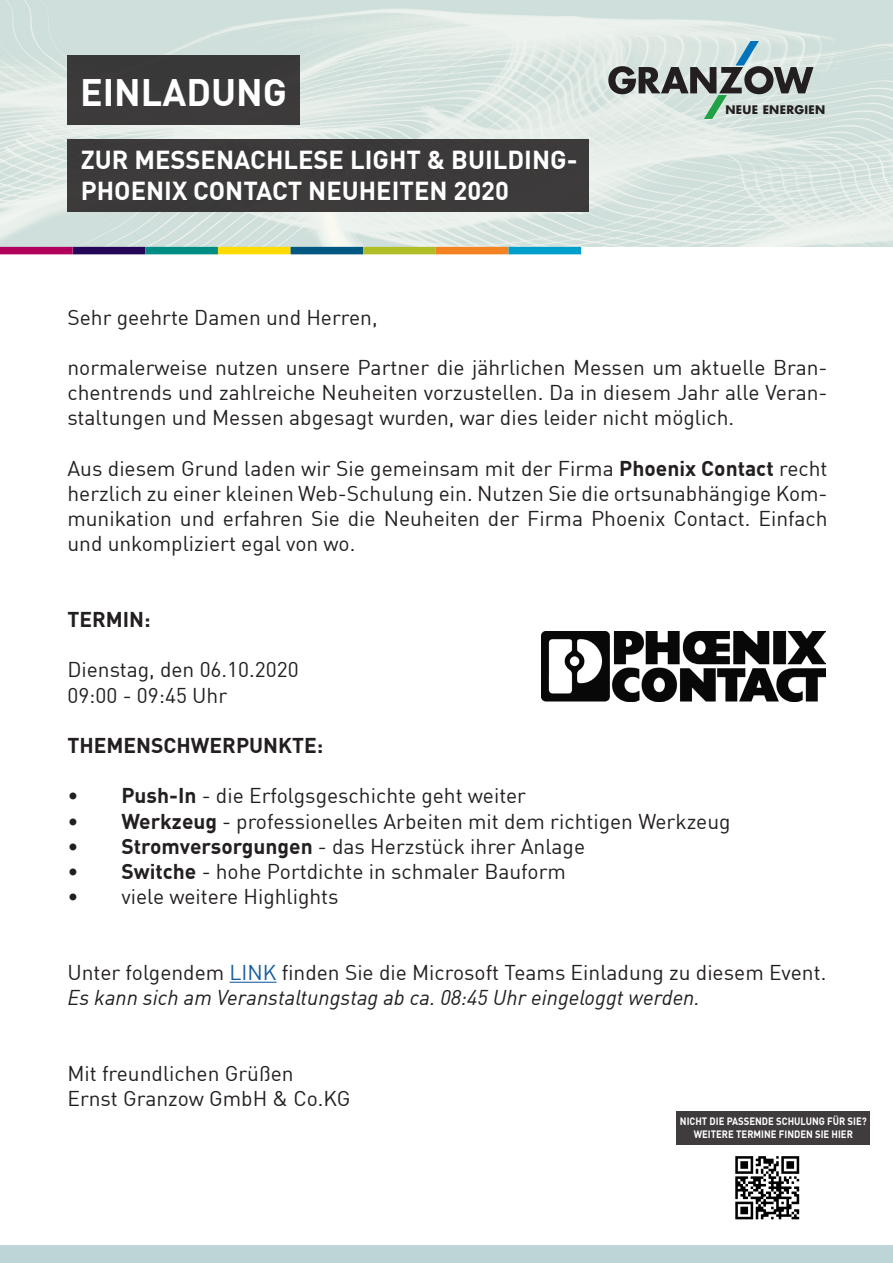
<style>
.page{position:relative;width:893px;height:1263px;background:#fff}
.page>*{position:absolute;margin:0;border:0;box-sizing:border-box;transform-origin:0 0}
.t1{font:700 37.5px "DIN Offc";color:#fff}
.t2{font:700 25.5px/30.6px "DIN Offc";color:#fff}
.t3{font:21px/25.2px "DIN Offc";color:#231f20;text-align:justify}
.t4{font:700 21px "DIN Offc";color:#231f20}
.t5{font:700 11.55px "Futura";letter-spacing:.025em;color:#231f20}
.t6{font:700 10.5px/12.6px "DIN Offc";color:#fff;text-align:center;scale:.91 1}
.s1{font-weight:700}
.s2{color:#175d9e}
.s3{font-style:italic}
</style>
<div class="page">
<img style="left:0;top:0;width:893px;height:247px">
<div style="left:0;top:1246px;width:893px;height:17px;background:#bdd5d6"></div>
<svg style="left:608px;top:42px;width:205px;height:77px;background:#b0bbb7"></svg>
<div style="left:67px;top:56px;width:233px;height:69px;background:#3c3a3a"></div>
<div style="left:67px;top:140px;width:521px;height:72px;background:#3d3a3a"></div>
<hr style="left:230px;top:982px;width:47px;height:1px;background:#175d9e">
<img style="left:724px;top:1144px;width:87px;height:76px">
<div style="left:676px;top:1111px;width:194px;height:33px;background:#403c3d"></div>
<div style="left:73px;top:247px;width:72px;height:7px;background:#240557"></div>
<div style="left:0;top:247px;width:73px;height:7px;background:#b1015c"></div>
<div style="left:218px;top:247px;width:73px;height:7px;background:#ffdc01"></div>
<div style="left:145px;top:247px;width:73px;height:7px;background:#008e84"></div>
<div style="left:291px;top:247px;width:72px;height:7px;background:#005883"></div>
<div style="left:436px;top:247px;width:72px;height:7px;background:#f58220"></div>
<div style="left:508px;top:247px;width:73px;height:7px;background:#009eca"></div>
<div style="left:363px;top:247px;width:73px;height:7px;background:#aebe24"></div>
<img style="left:542px;top:631px;width:284px;height:70px">
<p class="t1" style="left:80px;top:68px;width:209px">EINLADUNG</p>
<p class="t2" style="left:81px;top:144px;width:498px">ZUR MESSENACHLESE LIGHT &amp; BUILDING-<br>PHOENIX CONTACT NEUHEITEN 2020</p>
<p class="t5" style="left:725px;top:101px;width:101px">NEUE ENERGIEN</p>
<p class="t3" style="left:67px;top:304px;width:312px">Sehr geehrte Damen und Herren,</p>
<p class="t3" style="left:67px;top:354px;width:762px">normalerweise nutzen unsere Partner die jährlichen Messen um aktuelle Bran&shy;chentrends und zahlreiche Neuheiten vorzustellen. Da in diesem Jahr alle Veran&shy;staltungen und Messen abgesagt wurden, war dies leider nicht möglich.</p>
<p class="t3" style="left:67px;top:455px;width:762px">Aus diesem Grund laden wir Sie gemeinsam mit der Firma <span class="s1">Phoenix Contact</span> recht herzlich zu einer kleinen Web-Schulung ein. Nutzen Sie die ortsunabhängige Kom&shy;munikation und erfahren Sie die Neuheiten der Firma Phoenix Contact. Einfach und unkompliziert egal von wo.</p>
<p class="t4" style="left:67px;top:606px;width:85px">TERMIN:</p>
<p class="t3" style="left:67px;top:657px;width:233px">Dienstag, den 06.10.2020</p>
<p class="t3" style="left:67px;top:682px;width:161px">09:00 - 09:45 Uhr</p>
<p class="t4" style="left:67px;top:732px;width:257px">THEMENSCHWERPUNKTE:</p>
<p class="t3" style="left:67px;top:783px;width:460px">• <span class="s1">Push-In</span> - die Erfolgsgeschichte geht weiter</p>
<p class="t3" style="left:67px;top:808px;width:665px">• <span class="s1">Werkzeug</span> - professionelles Arbeiten mit dem richtigen Werkzeug</p>
<p class="t3" style="left:67px;top:833px;width:519px">• <span class="s1">Stromversorgungen</span> - das Herzstück ihrer Anlage</p>
<p class="t3" style="left:67px;top:858px;width:500px">• <span class="s1">Switche</span> - hohe Portdichte in schmaler Bauform</p>
<p class="t3" style="left:67px;top:884px;width:273px">• viele weitere Highlights</p>
<p class="t3" style="left:67px;top:959px;width:760px">Unter folgendem <span class="s2">LINK</span> finden Sie die Microsoft Teams Einladung zu diesem Event.<br><span class="s3">Es kann sich am Veranstaltungstag ab ca. 08:45 Uhr eingeloggt werden.</span></p>
<p class="t3" style="left:67px;top:1060px;width:228px">Mit freundlichen Grüßen</p>
<p class="t3" style="left:67px;top:1085px;width:285px">Ernst Granzow GmbH &amp; Co.KG</p>
<p class="t6" style="left:680px;top:1114px;width:207px">NICHT DIE PASSENDE SCHULUNG FÜR SIE?<br>WEITERE TERMINE FINDEN SIE HIER</p>
</div>
